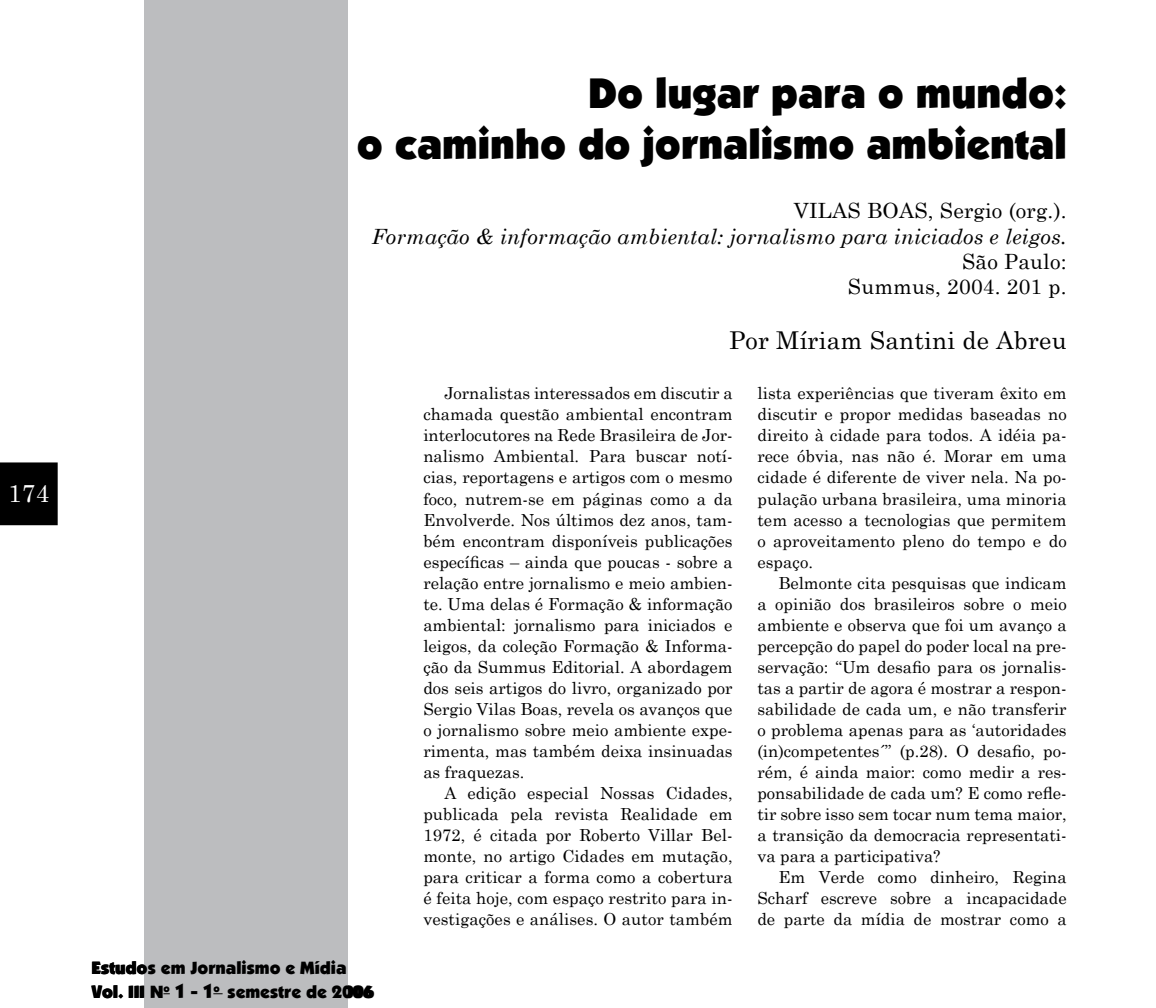
<style>
.page{position:relative;width:1156px;height:1008px;background:#fff}
.page>*{position:absolute;margin:0;border:0;box-sizing:border-box;transform-origin:0 0}
.t1{font:42px/50.4px "Boulder";color:#000;text-align:right}
.t2{font:24.5px "Century Schoolbook";letter-spacing:.01em;color:#000}
.t3{font:24.5px "Century Schoolbook";color:#fff}
.t4{font:italic 21px "Century Schoolbook";letter-spacing:.01em;color:#000}
.t5{font:21px/25.2px "Century Schoolbook";letter-spacing:.01em;color:#000;text-align:right}
.t6{font:19.25px "Boulder";color:#000}
.t7{font:17.5px/23.1px "Boulder";color:#000}
.t8{font:16.62px/21px "Century Schoolbook";color:#000;text-align:justify}
.s1{font-size:19.25px}
</style>
<div class="page">
<div style="left:0;top:462px;width:58px;height:63px;background:#000"></div>
<div style="left:144px;top:0;width:203px;height:1007px;background:#bcbdbf"></div>
<h2 class="t3" style="left:8px;top:472px;width:43px">174</h2>
<h1 class="t1" style="left:357px;top:69px;width:711px">Do lugar para o mundo:<br>o caminho do jornalismo ambiental</h1>
<p class="t5" style="left:794px;top:196px;width:274px">VILAS BOAS, Sergio (org.).</p>
<p class="t4" style="left:372px;top:220px;width:696px">Formação &amp; informação ambiental: jornalismo para iniciados e leigos.</p>
<p class="t5" style="left:848px;top:247px;width:220px">São Paulo:<br>Summus, 2004. 201 p.</p>
<h2 class="t2" style="left:729px;top:319px;width:339px">Por Míriam Santini de Abreu</h2>
<p class="t8" style="left:423px;top:381px;width:311px;text-indent:21px">Jornalistas interessados em discutir a chamada questão ambiental encontram interlocutores na Rede Brasileira de Jor&shy;nalismo Ambiental. Para buscar notí&shy;cias, reportagens e artigos com o mesmo foco, nutrem-se em páginas como a da Envolverde. Nos últimos dez anos, tam&shy;bém encontram disponíveis publicações específicas – ainda que poucas - sobre a relação entre jornalismo e meio ambien&shy;te. Uma delas é Formação &amp; informação ambiental: jornalismo para iniciados e leigos, da coleção Formação &amp; Informa&shy;ção da Summus Editorial. A abordagem dos seis artigos do livro, organizado por Sergio Vilas Boas, revela os avanços que o jornalismo sobre meio ambiente expe&shy;rimenta, mas também deixa insinuadas as fraquezas.</p>
<p class="t8" style="left:423px;top:780px;width:311px;text-indent:21px">A edição especial Nossas Cidades, publicada pela revista Realidade em 1972, é citada por Roberto Villar Bel&shy;monte, no artigo Cidades em mutação, para criticar a forma como a cobertura é feita hoje, com espaço restrito para in&shy;vestigações e análises. O autor também</p>
<p class="t8" style="left:757px;top:381px;width:311px">lista experiências que tiveram êxito em discutir e propor medidas baseadas no direito à cidade para todos. A idéia pa&shy;rece óbvia, nas não é. Morar em uma cidade é diferente de viver nela. Na po&shy;pulação urbana brasileira, uma minoria tem acesso a tecnologias que permitem o aproveitamento pleno do tempo e do espaço.</p>
<p class="t8" style="left:757px;top:570px;width:311px;text-indent:21px">Belmonte cita pesquisas que indicam a opinião dos brasileiros sobre o meio ambiente e observa que foi um avanço a percepção do papel do poder local na pre&shy;servação: “Um desafio para os jornalis&shy;tas a partir de agora é mostrar a respon&shy;sabilidade de cada um, e não transferir o problema apenas para as ‘autoridades (in)competentes´” (p.28). O desafio, po&shy;rém, é ainda maior: como medir a res&shy;ponsabilidade de cada um? E como refle&shy;tir sobre isso sem tocar num tema maior, a transição da democracia representati&shy;va para a participativa?</p>
<p class="t8" style="left:757px;top:864px;width:311px;text-indent:21px">Em Verde como dinheiro, Regina Scharf escreve sobre a incapacidade de parte da mídia de mostrar como a</p>
<p class="t7" style="left:92px;top:956px;width:282px">Estudos em Jornalismo e Mídia<br>Vol. III N<sup>o</sup> <span class="s1">1 - 1</span><sup>o</sup> semestre de 2006</p>
<p class="t6" style="left:175px;top:979px;width:48px">2 2<sup>o</sup></p>
</div>
